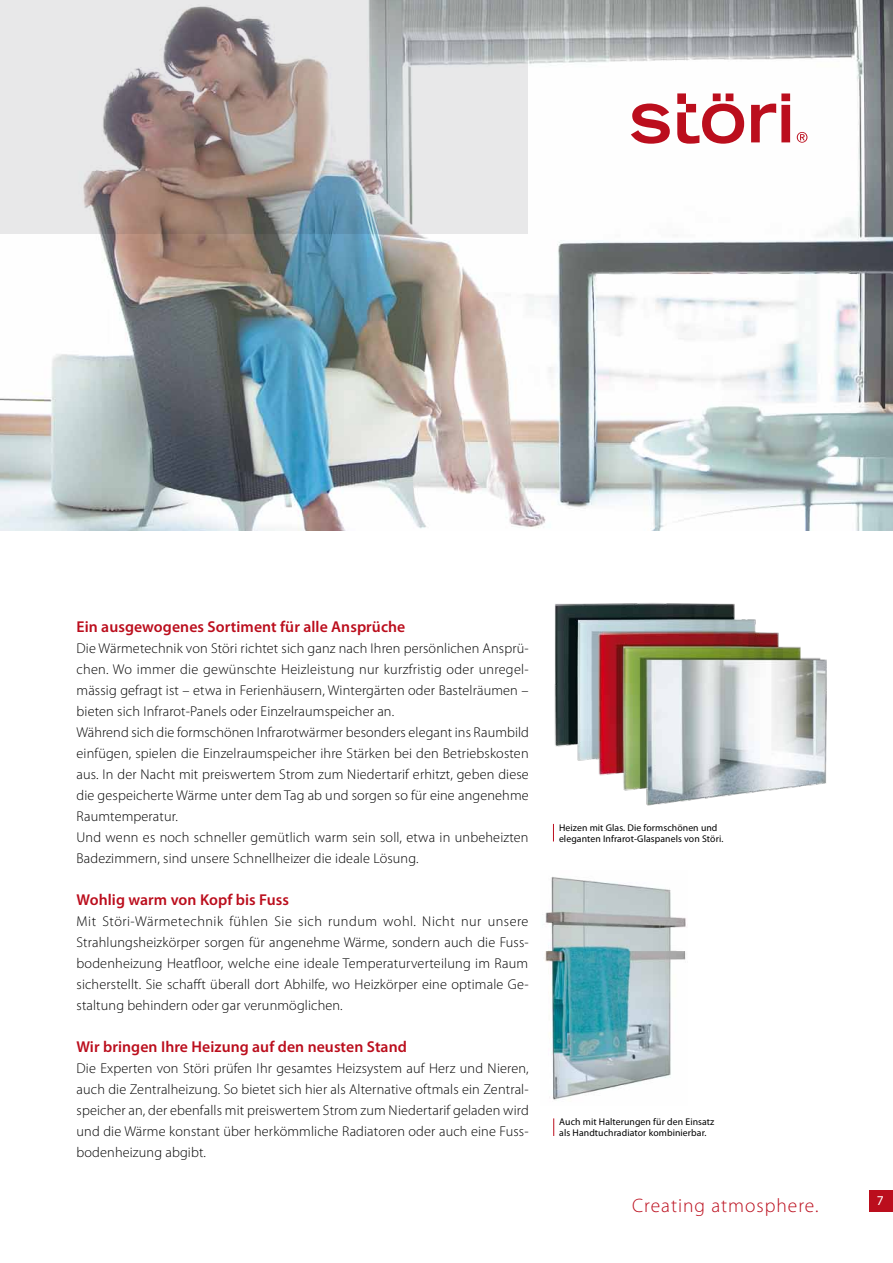
<style>
.page{position:relative;width:893px;height:1263px;background:#fff}
.page>*{position:absolute;margin:0;border:0;box-sizing:border-box;transform-origin:0 0}
.t1{font:300 19.5px "Myriad Pro";letter-spacing:.05em;color:#bb0e1d}
.t2{font:600 15.75px "Myriad Pro";letter-spacing:.005em;color:#bb0e1d}
.t3{font:300 14.25px/21px "Myriad Pro";letter-spacing:.01em;color:#000;text-align:justify}
.t4{font:13.5px "Myriad Pro";color:#fff}
.t5{font:9.75px/10.5px "Myriad Pro";letter-spacing:.01em;color:#000}
</style>
<div class="page">
<img style="left:554px;top:603px;width:273px;height:203px">
<img style="left:545px;top:877px;width:141px;height:223px">
<img style="left:0;top:0;width:893px;height:530px">
<svg style="left:0;top:0;width:527px;height:234px;background:#c1bdbd"></svg>
<svg style="left:631px;top:104px;width:39px;height:40px"></svg>
<svg style="left:677px;top:93px;width:67px;height:51px"></svg>
<svg style="left:751px;top:93px;width:39px;height:49px"></svg>
<svg style="left:797px;top:132px;width:10px;height:11px"></svg>
<div style="left:870px;top:1191px;width:23px;height:21px;background:#bb0e1d"></div>
<svg style="left:553px;top:824px;width:1px;height:17px"></svg>
<svg style="left:553px;top:1118px;width:1px;height:18px"></svg>
<p class="t2" style="left:77px;top:616px;width:330px">Ein ausgewogenes Sortiment für alle Ansprüche</p>
<p class="t3" style="left:77px;top:637px;width:454px;text-align:left">Die Wärmetechnik von Störi richtet sich ganz nach Ihren persönlichen Ansprü&shy;chen. Wo immer die gewünschte Heizleistung nur kurzfristig oder unregel&shy;mässig gefragt ist – etwa in Ferienhäusern, Wintergärten oder Bastelräumen – bieten sich Infrarot-Panels oder Einzelraumspeicher an.<br>Während sich die formschönen Infrarotwärmer besonders elegant ins Raumbild einfügen, spielen die Einzelraumspeicher ihre Stärken bei den Betriebskosten aus. In der Nacht mit preiswertem Strom zum Niedertarif erhitzt, geben diese die gespeicherte Wärme unter dem Tag ab und sorgen so für eine angenehme Raumtemperatur.<br>Und wenn es noch schneller gemütlich warm sein soll, etwa in unbeheizten Badezimmern, sind unsere Schnellheizer die ideale Lösung.</p>
<p class="t2" style="left:77px;top:889px;width:214px">Wohlig warm von Kopf bis Fuss</p>
<p class="t3" style="left:77px;top:910px;width:454px">Mit Störi-Wärmetechnik fühlen Sie sich rundum wohl. Nicht nur unsere Strahlungsheizkörper sorgen für angenehme Wärme, sondern auch die Fuss&shy;bodenheizung Heatfloor, welche eine ideale Temperaturverteilung im Raum sicherstellt. Sie schafft überall dort Abhilfe, wo Heizkörper eine optimale Ge&shy;staltung behindern oder gar verunmöglichen.</p>
<p class="t2" style="left:77px;top:1036px;width:332px">Wir bringen Ihre Heizung auf den neusten Stand</p>
<p class="t3" style="left:77px;top:1057px;width:454px">Die Experten von Störi prüfen Ihr gesamtes Heizsystem auf Herz und Nieren, auch die Zentralheizung. So bietet sich hier als Alternative oftmals ein Zentral&shy;speicher an, der ebenfalls mit preiswertem Strom zum Niedertarif geladen wird und die Wärme konstant über herkömmliche Radiatoren oder auch eine Fuss&shy;bodenheizung abgibt.</p>
<p class="t5" style="left:559px;top:822px;width:166px">Heizen mit Glas. Die formschönen und eleganten Infrarot-Glaspanels von Störi.</p>
<p class="t5" style="left:559px;top:1116px;width:157px">Auch mit Halterungen für den Einsatz als Handtuchradiator kombinierbar.</p>
<h1 class="t1" style="left:632px;top:1193px;width:188px">Creating atmosphere.</h1>
<p class="t4" style="left:877px;top:1192px;width:8px">7</p>
</div>
